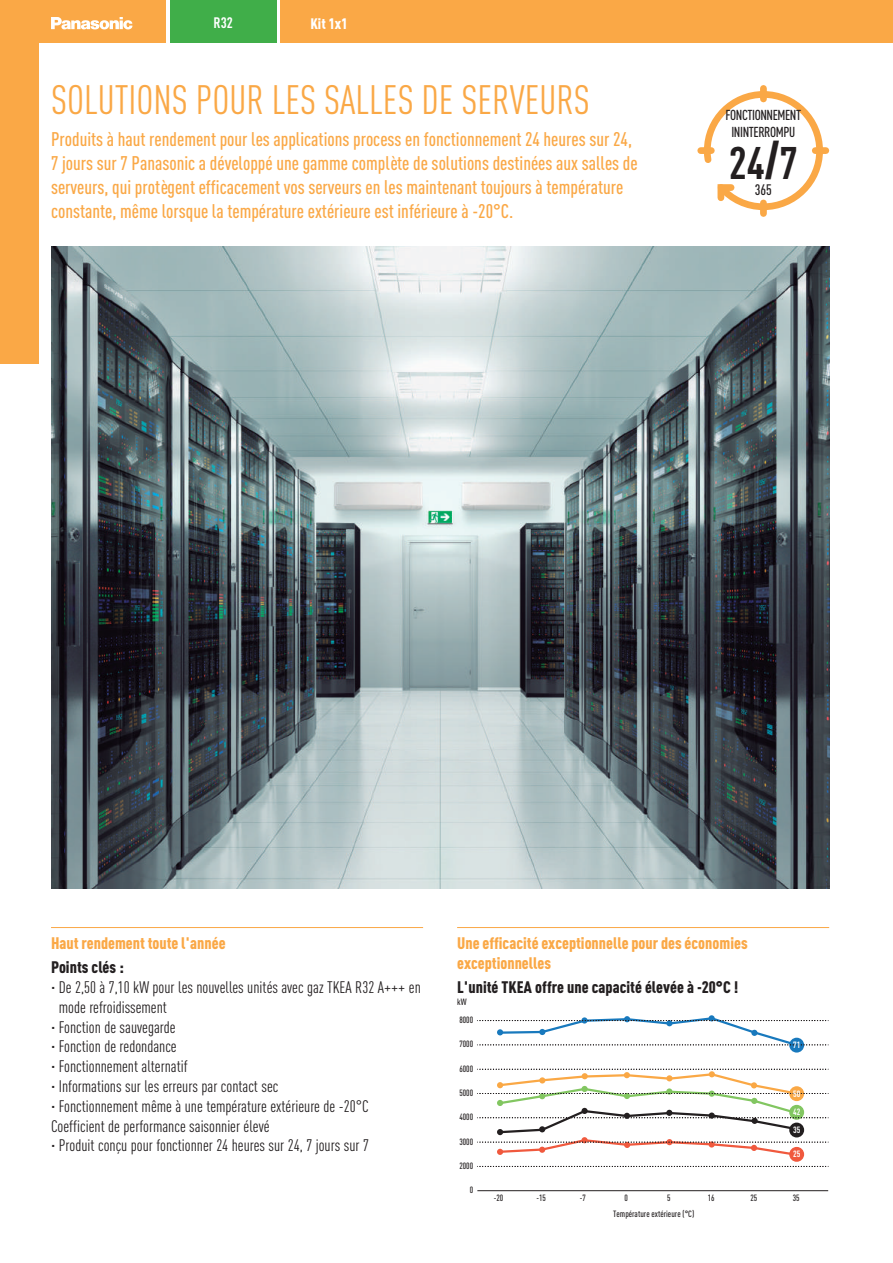
<style>
.page{position:relative;width:893px;height:1263px;background:#fff}
.page>*{position:absolute;margin:0;border:0;box-sizing:border-box;transform-origin:0 0}
.t1{font:700 45px "DIN Cond";color:#231f20}
.t2{font:40.5px "DIN Cond";color:#faa846}
.t3{font:500 19.5px/24px "DIN Cond";color:#faa846}
.t4{font:16.5px "DIN Cond";color:#231f20}
.t5{font:900 16.5px/19.8px "DIN Cond";color:#faa846}
.t6{font:900 16.5px "DIN Cond";color:#231f20}
.t7{font:900 15px "DIN Cond";color:#fff}
.t8{font:500 15px "DIN Cond";color:#231f20}
.t9{font:700 15px "DIN Cond";color:#fff}
.t10{font:500 14.25px/16.5px "DIN Cond";letter-spacing:-.03em;color:#231f20;text-align:center}
.t11{font:500 9px "DIN Cond";color:#231f20}
.t12{font:700 9px/18.8px "DIN Cond";color:#fff}
.s1{font-weight:900}
</style>
<div class="page">
<div style="left:0;top:43px;width:38px;height:321px;background:#faa846"></div>
<img style="left:51px;top:247px;width:778px;height:642px">
<svg style="left:700px;top:91px;width:123px;height:119px"></svg>
<div style="left:760px;top:88px;width:7px;height:11px;background:#faa846"></div>
<div style="left:760px;top:203px;width:7px;height:10px;background:#faa846"></div>
<div style="left:701px;top:147px;width:10px;height:7px;background:#faa846"></div>
<div style="left:815px;top:147px;width:11px;height:7px;background:#faa846"></div>
<hr style="left:51px;top:927px;width:372px;height:1px;background:#faa846">
<hr style="left:457px;top:927px;width:372px;height:1px;background:#faa846">
<hr style="left:477px;top:1190px;width:351px;height:1px;background:#231f20">
<svg style="left:789px;top:1147px;width:15px;height:15px"></svg>
<div style="left:789px;top:1038px;width:15px;height:14px;background:#1879bd;border-radius:50%"></div>
<svg style="left:477px;top:1015px;width:351px;height:33px"></svg>
<svg style="left:477px;top:1069px;width:351px;height:88px"></svg>
<svg style="left:477px;top:1166px;width:351px;height:1px"></svg>
<div style="left:0;top:0;width:166px;height:43px;background:#faa846"></div>
<svg style="left:51px;top:17px;width:81px;height:13px"></svg>
<div style="left:281px;top:0;width:612px;height:43px;background:#faa846"></div>
<div style="left:170px;top:0;width:106px;height:43px;background:#40ae49"></div>
<p class="t9" style="left:214px;top:13px;width:21px">R32</p>
<p class="t7" style="left:310px;top:15px;width:39px">Kit 1x1</p>
<h2 class="t2" style="left:51px;top:76px;width:540px">SOLUTIONS POUR LES SALLES DE SERVEURS</h2>
<p class="t3" style="left:51px;top:127px;width:588px">Produits à haut rendement pour les applications process en fonctionnement 24 heures sur 24, 7 jours sur 7 Panasonic a développé une gamme complète de solutions destinées aux salles de serveurs, qui protègent efficacement vos serveurs en les maintenant toujours à température constante, même lorsque la température extérieure est inférieure à -20°C.</p>
<p class="t10" style="left:725px;top:107px;width:77px">FONCTIONNEMENT<br>ININTERROMPU</p>
<h1 class="t1" style="left:729px;top:135px;width:70px">24<span class="s1">/</span>7</h1>
<p class="t8" style="left:755px;top:181px;width:19px">365</p>
<p class="t5" style="left:51px;top:933px;width:176px">Haut rendement toute l'année</p>
<p class="t6" style="left:51px;top:957px;width:74px">Points clés :</p>
<p class="t4" style="left:51px;top:978px;width:371px">· De 2,50 à 7,10 kW pour les nouvelles unités avec gaz TKEA R32 A+++ en</p>
<p class="t4" style="left:59px;top:997px;width:110px">mode refroidissement</p>
<p class="t4" style="left:51px;top:1017px;width:126px">· Fonction de sauvegarde</p>
<p class="t4" style="left:51px;top:1037px;width:127px">· Fonction de redondance</p>
<p class="t4" style="left:51px;top:1057px;width:138px">· Fonctionnement alternatif</p>
<p class="t4" style="left:51px;top:1077px;width:229px">· Informations sur les erreurs par contact sec</p>
<p class="t4" style="left:51px;top:1096px;width:319px">· Fonctionnement même à une température extérieure de -20°C</p>
<p class="t4" style="left:51px;top:1116px;width:220px">Coefficient de performance saisonnier élevé</p>
<p class="t4" style="left:51px;top:1136px;width:320px">· Produit conçu pour fonctionner 24 heures sur 24, 7 jours sur 7</p>
<p class="t5" style="left:457px;top:933px;width:292px">Une efficacité exceptionnelle pour des économies exceptionnelles</p>
<p class="t6" style="left:457px;top:977px;width:283px">L'unité TKEA offre une capacité élevée à -20°C !</p>
<p class="t11" style="left:457px;top:996px;width:11px">kW</p>
<p class="t11" style="left:459px;top:1014px;width:15px">8000</p>
<p class="t11" style="left:459px;top:1038px;width:15px">7000</p>
<p class="t11" style="left:459px;top:1063px;width:15px">6000</p>
<p class="t11" style="left:459px;top:1087px;width:15px">5000</p>
<p class="t11" style="left:459px;top:1112px;width:15px">4000</p>
<p class="t11" style="left:459px;top:1136px;width:15px">3000</p>
<p class="t11" style="left:459px;top:1160px;width:15px">2000</p>
<p class="t11" style="left:470px;top:1185px;width:5px">0</p>
<p class="t12" style="left:793px;top:1035px;width:9px">71</p>
<p class="t12" style="left:793px;top:1084px;width:9px">50<br>42</p>
<p class="t12" style="left:793px;top:1120px;width:9px">35</p>
<p class="t12" style="left:793px;top:1144px;width:9px">25</p>
<p class="t11" style="left:494px;top:1193px;width:11px">-20</p>
<p class="t11" style="left:536px;top:1193px;width:11px">-15</p>
<p class="t11" style="left:580px;top:1193px;width:8px">-7</p>
<p class="t11" style="left:624px;top:1193px;width:5px">0</p>
<p class="t11" style="left:667px;top:1193px;width:5px">5</p>
<p class="t11" style="left:708px;top:1193px;width:8px">16</p>
<p class="t11" style="left:750px;top:1193px;width:8px">25</p>
<p class="t11" style="left:793px;top:1193px;width:8px">35</p>
<p class="t11" style="left:613px;top:1209px;width:82px">Température extérieure (°C)</p>
</div>
